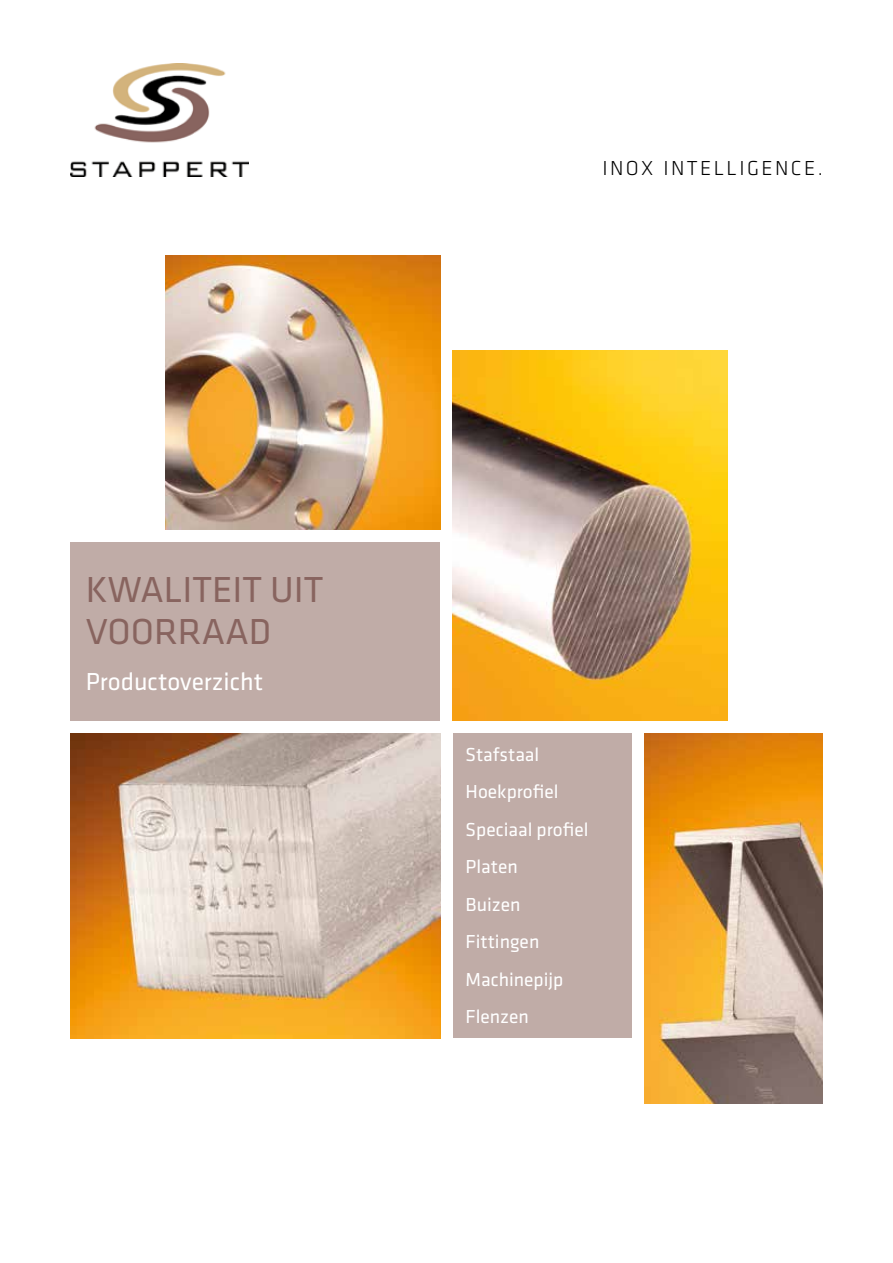
<style>
.page{position:relative;width:893px;height:1263px;background:#fff}
.page>*{position:absolute;margin:0;border:0;box-sizing:border-box;transform-origin:0 0}
.t1{font:37.5px/42px "Klavika";color:#88645f}
.t2{font:25.5px "Klavika";color:#fff}
.t3{font:300 21px "Klavika";letter-spacing:.115em;color:#000}
.t4{font:19.5px/37.5px "Klavika";color:#fff}
</style>
<div class="page">
<img style="left:70px;top:64px;width:179px;height:113px">
<div style="left:70px;top:542px;width:370px;height:179px;background:#c0aca7"></div>
<img style="left:644px;top:733px;width:179px;height:370px">
<img style="left:453px;top:351px;width:274px;height:370px">
<img style="left:166px;top:255px;width:274px;height:274px">
<div style="left:453px;top:733px;width:178px;height:305px;background:#c0aca7"></div>
<img style="left:70px;top:733px;width:370px;height:305px">
<p class="t3" style="left:602px;top:156px;width:222px">INOX INTELLIGENCE.</p>
<h1 class="t1" style="left:86px;top:567px;width:239px">KWALITEIT UIT<br>VOORRAAD</h1>
<h2 class="t2" style="left:86px;top:664px;width:179px">Productoverzicht</h2>
<p class="t4" style="left:466px;top:735px;width:124px">Stafstaal<br>Hoekprofiel<br>Speciaal profiel<br>Platen<br>Buizen<br>Fittingen<br>Machinepijp<br>Flenzen</p>
</div>
